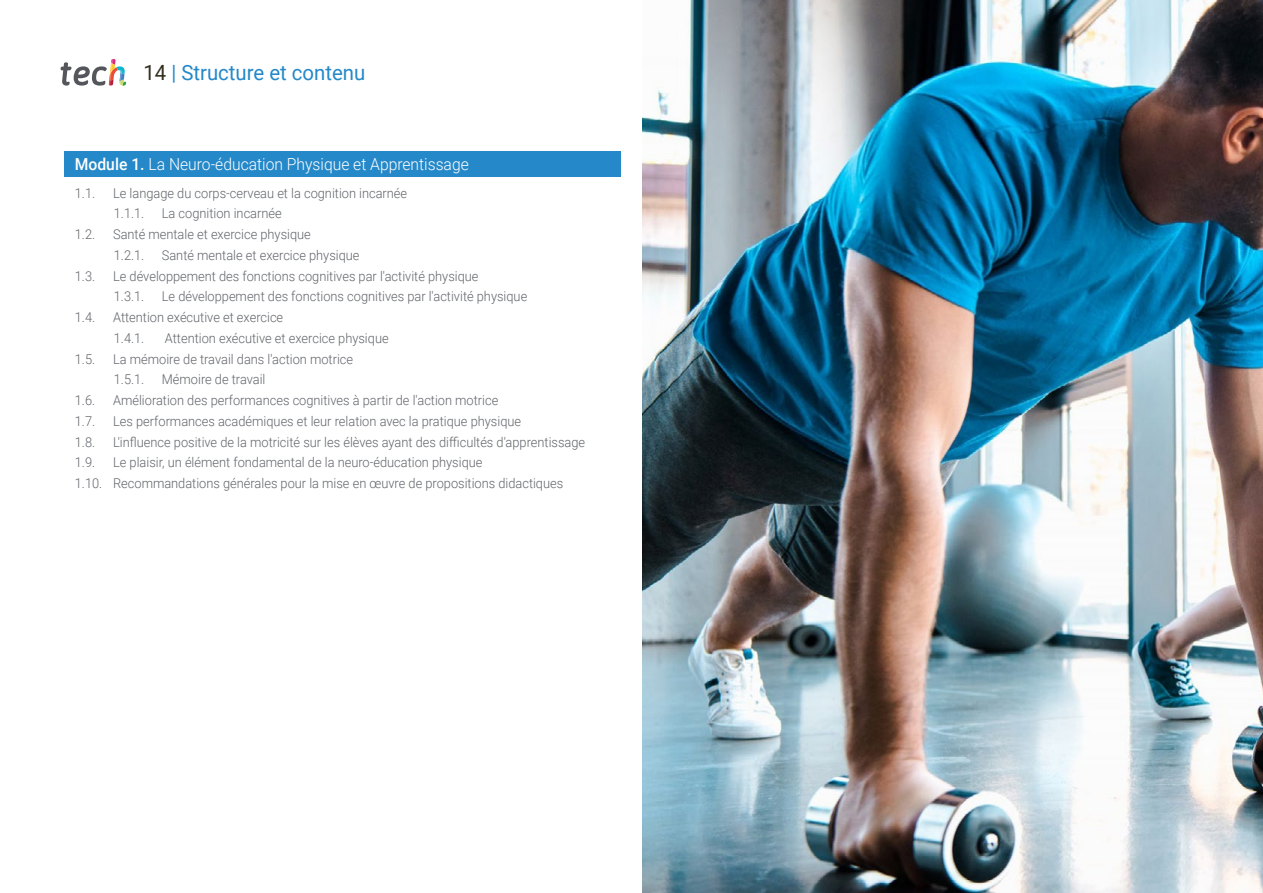
<style>
.page{position:relative;width:1263px;height:893px;background:#fff}
.page>*{position:absolute;margin:0;border:0;box-sizing:border-box;transform-origin:0 0}
.t1{font:21px "Roboto";color:#2488c9}
.t2{font:300 16.5px "Roboto";color:#fff;scale:.95 1}
.t3{font:300 13.5px/20.7px "Roboto";color:#61646a;scale:.95 1}
.s1{color:#312e20}
.s2{font-weight:500}
</style>
<div class="page">
<div style="left:64px;top:152px;width:557px;height:25px;background:#2488c9"></div>
<img style="left:642px;top:0;width:621px;height:893px">
<svg style="left:61px;top:59px;width:65px;height:27px"></svg>
<h1 class="t1" style="left:144px;top:57px;width:223px"><span class="s1">14</span> | Structure et contenu</h1>
<p class="t2" style="left:75px;top:153px;width:416px"><span class="s2">Module 1.</span> La Neuro-éducation Physique et Apprentissage</p>
<p class="t3" style="left:75px;top:182px;width:23px">1.1.</p>
<p class="t3" style="left:113px;top:182px;width:311px">Le langage du corps-cerveau et la cognition incarnée<br>1.1.1.</p>
<p class="t3" style="left:162px;top:203px;width:128px">La cognition incarnée</p>
<p class="t3" style="left:75px;top:223px;width:23px">1.2.</p>
<p class="t3" style="left:113px;top:223px;width:210px">Santé mentale et exercice physique<br>1.2.1.</p>
<p class="t3" style="left:162px;top:244px;width:210px">Santé mentale et exercice physique</p>
<p class="t3" style="left:75px;top:265px;width:23px">1.3.</p>
<p class="t3" style="left:113px;top:265px;width:386px">Le développement des fonctions cognitives par l'activité physique<br>1.3.1.</p>
<p class="t3" style="left:162px;top:286px;width:386px">Le développement des fonctions cognitives par l'activité physique</p>
<p class="t3" style="left:75px;top:306px;width:23px">1.4.</p>
<p class="t3" style="left:113px;top:306px;width:181px">Attention exécutive et exercice<br>1.4.1.</p>
<p class="t3" style="left:165px;top:327px;width:237px">Attention exécutive et exercice physique</p>
<p class="t3" style="left:75px;top:348px;width:23px">1.5.</p>
<p class="t3" style="left:113px;top:348px;width:254px">La mémoire de travail dans l'action motrice<br>1.5.1.</p>
<p class="t3" style="left:162px;top:369px;width:111px">Mémoire de travail</p>
<p class="t3" style="left:75px;top:389px;width:23px">1.6.</p>
<p class="t3" style="left:113px;top:389px;width:407px">Amélioration des performances cognitives à partir de l'action motrice</p>
<p class="t3" style="left:75px;top:410px;width:23px">1.7.</p>
<p class="t3" style="left:113px;top:410px;width:431px">Les performances académiques et leur relation avec la pratique physique</p>
<p class="t3" style="left:75px;top:431px;width:23px">1.8.</p>
<p class="t3" style="left:113px;top:431px;width:498px">L'influence positive de la motricité sur les élèves ayant des difficultés d'apprentissage</p>
<p class="t3" style="left:75px;top:452px;width:23px">1.9.</p>
<p class="t3" style="left:75px;top:452px;width:516px;text-indent:38px">Le plaisir, un élément fondamental de la neuro-éducation physique<br>1.10. Recommandations générales pour la mise en œuvre de propositions didactiques</p>
</div>
